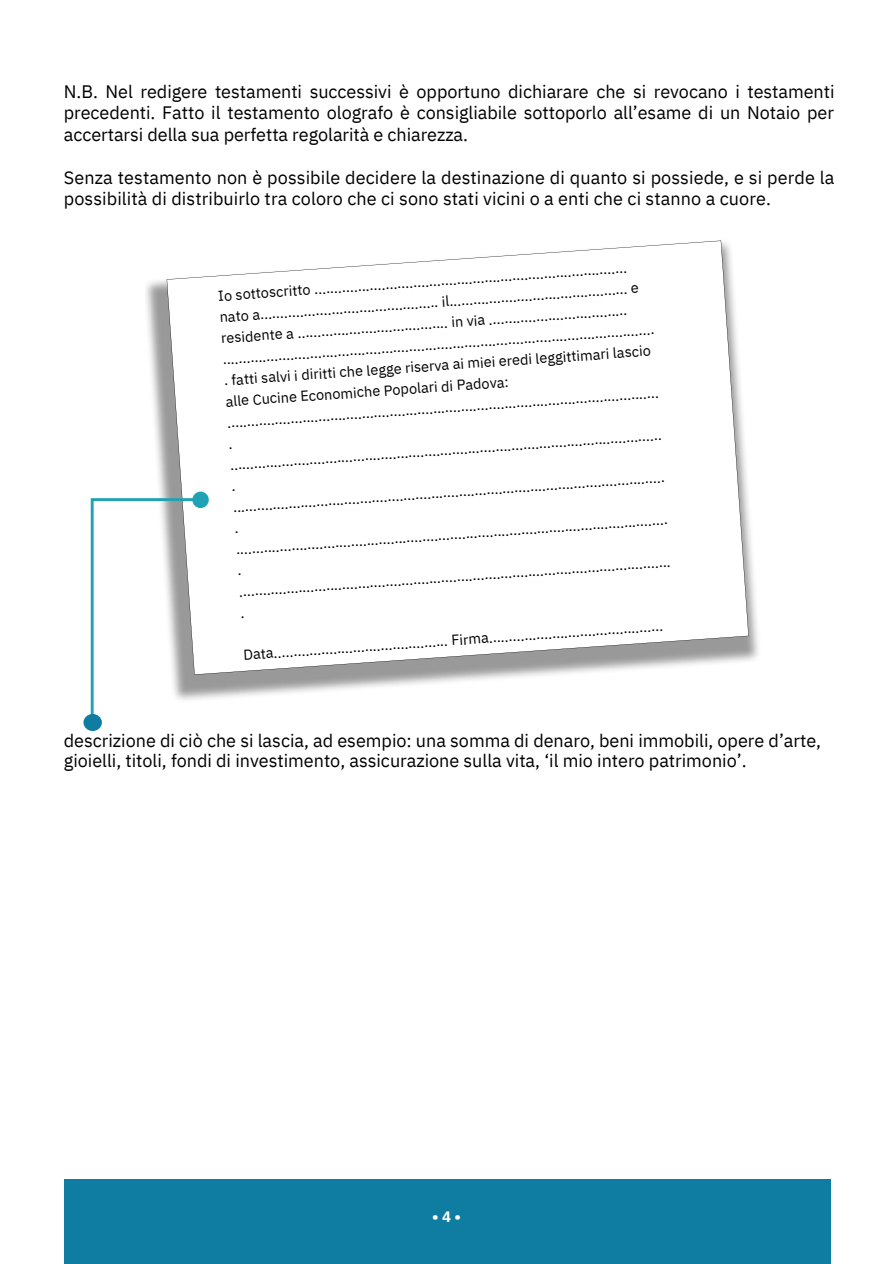
<style>
.page{position:relative;width:894px;height:1264px;background:#fff}
.page>*{position:absolute;margin:0;border:0;box-sizing:border-box;transform-origin:0 0}
.t1{font:18px/21.5px "IBM Plex Sans";color:#000}
.t2{font:700 15px "IBM Plex Sans";color:#fff}
.t3{font:14.4px/21.1px "IBM Plex Sans";color:#000}
</style>
<div class="page">
<div style="left:64px;top:1179px;width:765px;height:84px;background:#0f7da1"></div>
<img style="left:146px;top:279px;width:613px;height:420px">
<svg style="left:167px;top:240px;width:581px;height:435px"></svg>
<svg style="left:91px;top:498px;width:109px;height:222px"></svg>
<div style="left:192px;top:491px;width:17px;height:17px;background:#1fa2b4;border-radius:50%"></div>
<div style="left:83px;top:714px;width:19px;height:17px;background:#0f7da1;border-radius:50%"></div>
<p class="t1" style="left:64px;top:80px;width:772px;text-align:justify">N.B. Nel redigere testamenti successivi è opportuno dichiarare che si revocano i testamenti precedenti. Fatto il testamento olografo è consigliabile sottoporlo all’esame di un Notaio per accertarsi della sua perfetta regolarità e chiarezza.</p>
<p class="t1" style="left:64px;top:166px;width:772px">Senza testamento non è possibile decidere la destinazione di quanto si possiede, e si perde la possibilità di distribuirlo tra coloro che ci sono stati vicini o a enti che ci stanno a cuore.</p>
<p class="t3" style="left:217px;top:285px;width:434px;rotate:-4deg">Io sottoscritto ............................................................................... nato a............................................. il............................................. e residente a ...................................... in via ................................... ............................................................................................................. . fatti salvi i diritti che legge riserva ai miei eredi leggittimari lascio alle Cucine Economiche Popolari di Padova: ............................................................................................................. . ............................................................................................................. . ............................................................................................................. . ............................................................................................................. . ............................................................................................................. .</p>
<p class="t3" style="left:242px;top:644px;width:422px;rotate:-4deg">Data............................................ Firma............................................</p>
<p class="t1" style="left:64px;top:730px;width:758px;line-height:20.2px">descrizione di ciò che si lascia, ad esempio: una somma di denaro, beni immobili, opere d’arte, gioielli, titoli, fondi di investimento, assicurazione sulla vita, ‘il mio intero patrimonio’.</p>
<p class="t2" style="left:432px;top:1206px;width:30px">•4•</p>
</div>
